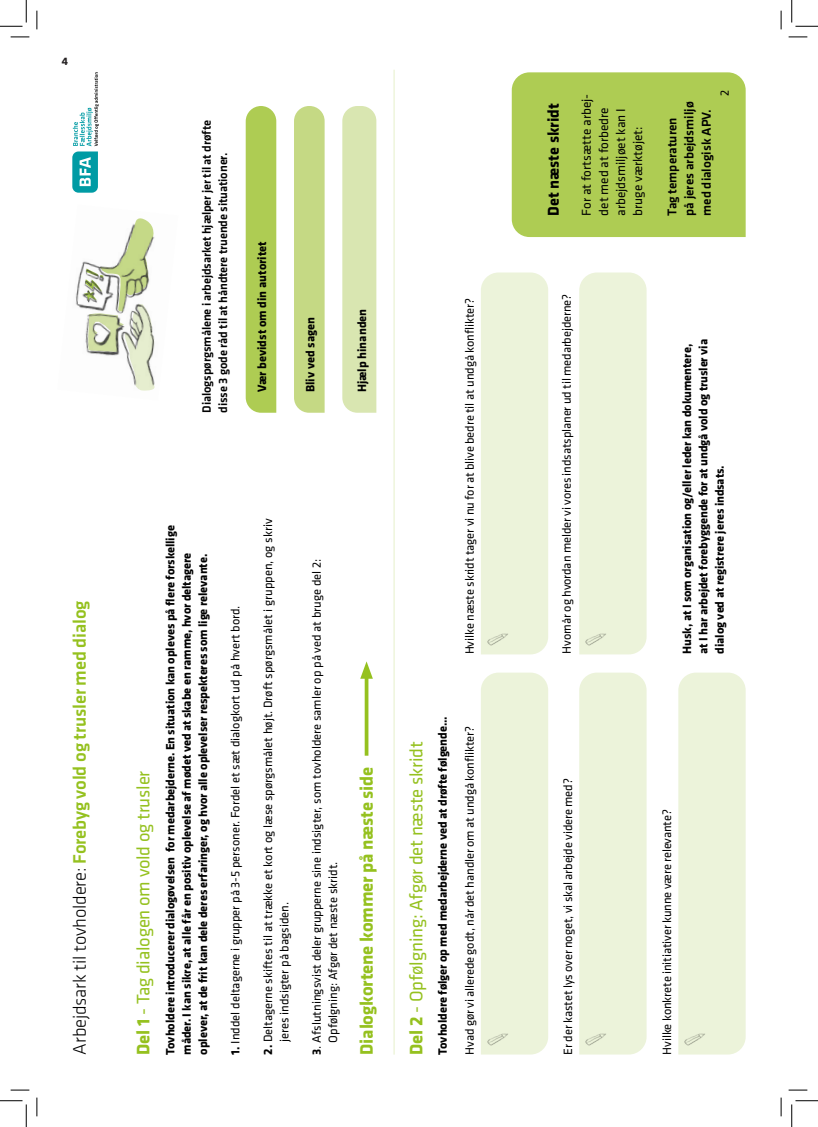
<style>
.page{position:relative;width:818px;height:1127px;background:#fff}
.page>*{position:absolute;margin:0;border:0;box-sizing:border-box;transform-origin:0 0}
.t1{font:18.75px "Klavika";letter-spacing:-.01em;color:#95c11f}
.t2{font:500 18.75px "Klavika";letter-spacing:-.01em;color:#95c11f}
.t3{font:700 18.75px "Klavika";letter-spacing:-.01em;color:#95c11f}
.t4{font:700 16.25px "Klavika";color:#000}
.t5{font:13.25px/17.1px "Klavika";color:#000}
.t6{font:500 13.25px/17.1px "Klavika";color:#000}
.t7{font:12.5px/16.2px "Klavika";letter-spacing:-.005em;color:#000}
.t8{font:700 12.5px/16.2px "Klavika";letter-spacing:-.01em;color:#000}
.t9{font:500 12.5px/16.2px "Klavika";letter-spacing:-.01em;color:#000}
.t10{font:700 11.25px "Klavika Basic";color:#231f20}
.s1{font-weight:300;color:#000}
.s2{font-weight:700}
</style>
<div class="page">
<img style="left:75px;top:218px;width:80px;height:173px">
<svg style="left:72px;top:72px;width:27px;height:121px"></svg>
<hr style="left:393px;top:70px;width:2px;height:984px;background:#95c123">
<div style="left:294px;top:106px;width:31px;height:306px;background:#c5d984"></div>
<div style="left:342px;top:106px;width:34px;height:306px;background:#d9e6b1"></div>
<div style="left:246px;top:106px;width:30px;height:306px;background:#aecc53"></div>
<div style="left:481px;top:272px;width:67px;height:382px;background:#ecf3da"></div>
<img style="left:484px;top:626px;width:25px;height:24px">
<div style="left:579px;top:272px;width:67px;height:382px;background:#ecf3da"></div>
<img style="left:583px;top:626px;width:25px;height:24px">
<div style="left:481px;top:672px;width:67px;height:382px;background:#ecf3da"></div>
<img style="left:484px;top:1025px;width:25px;height:25px">
<div style="left:579px;top:672px;width:67px;height:382px;background:#ecf3da"></div>
<img style="left:583px;top:1025px;width:25px;height:25px">
<div style="left:678px;top:672px;width:68px;height:382px;background:#ecf3da"></div>
<img style="left:682px;top:1025px;width:25px;height:25px">
<div style="left:512px;top:72px;width:234px;height:165px;background:#aecc53"></div>
<hr style="left:365px;top:671px;width:3px;height:84px;background:#95c11f">
<svg style="left:360px;top:661px;width:13px;height:17px"></svg>
<svg style="left:11px;top:36px;width:18px;height:2px"></svg>
<svg style="left:788px;top:36px;width:19px;height:2px"></svg>
<svg style="left:11px;top:1089px;width:18px;height:1px"></svg>
<svg style="left:788px;top:1089px;width:19px;height:1px"></svg>
<svg style="left:36px;top:11px;width:2px;height:18px"></svg>
<svg style="left:36px;top:1097px;width:2px;height:18px"></svg>
<svg style="left:780px;top:11px;width:2px;height:18px"></svg>
<svg style="left:780px;top:1097px;width:2px;height:18px"></svg>
<svg style="left:0;top:0;width:27px;height:27px"></svg>
<svg style="left:0;top:1100px;width:27px;height:26px"></svg>
<svg style="left:791px;top:0;width:27px;height:27px"></svg>
<svg style="left:791px;top:1100px;width:27px;height:26px"></svg>
<p class="t10" style="left:62px;top:53px;width:8px">4</p>
<h1 class="t2" style="left:67px;top:1054px;width:455px;rotate:-90deg"><span class="s1">Arbejdsark til tovholdere:</span> Forebyg vold og trusler med dialog</h1>
<p class="t9" style="left:198px;top:412px;width:294px;rotate:-90deg">Dialogspørgsmålene i arbejdsarket hjælper jer til at drøfte disse 3 gode råd til at håndtere truende situationer.</p>
<p class="t8" style="left:253px;top:392px;width:153px;rotate:-90deg">Vær bevidst om din autoritet</p>
<p class="t8" style="left:301px;top:392px;width:77px;rotate:-90deg">Bliv ved sagen</p>
<p class="t8" style="left:353px;top:392px;width:85px;rotate:-90deg">Hjælp hinanden</p>
<p class="t7" style="left:259px;top:1041px;width:525px;text-indent:-12px;rotate:-90deg"><span class="s2">2.</span> Deltagerne skiftes til at trække et kort og læse spørgsmålet højt. Drøft spørgsmålet i gruppen, og skriv jeres indsigter på bagsiden.</p>
<p class="t8" style="left:162px;top:1054px;width:531px;rotate:-90deg">Tovholdere introducerer dialogøvelsen for medarbejderne. En situation kan opleves på flere forskellige måder. I kan sikre, at alle får en positiv oplevelse af mødet ved at skabe en ramme, hvor deltagere oplever, at de frit kan dele deres erfaringer, og hvor alle oplevelser respekteres som lige relevante.</p>
<p class="t7" style="left:308px;top:1042px;width:485px;text-indent:-12px;rotate:-90deg"><span class="s2">3</span>. Afslutningsvist deler grupperne sine indsigter, som tovholdere samler op på ved at bruge del 2:<br>Opfølgning: Afgør det næste skridt.</p>
<p class="t7" style="left:227px;top:1054px;width:450px;rotate:-90deg"><span class="s2">1.</span> Inddel deltagerne i grupper på 3-5 personer. Fordel et sæt dialogkort ud på hvert bord.</p>
<h1 class="t1" style="left:131px;top:1054px;width:285px;rotate:-90deg"><span class="s2">Del 1</span> - Tag dialogen om vold og trusler</h1>
<h1 class="t3" style="left:353px;top:1054px;width:289px;rotate:-90deg">Dialogkortene kommer på næste side</h1>
<p class="t7" style="left:716px;top:96px;width:8px;rotate:-90deg">2</p>
<h2 class="t4" style="left:542px;top:216px;width:114px;rotate:-90deg">Det næste skridt</h2>
<p class="t5" style="left:578px;top:216px;width:123px;rotate:-90deg">For at fortsætte arbej&shy;det med at forbedre arbejdsmiljøet kan I bruge værktøjet:</p>
<p class="t6" style="left:663px;top:216px;width:116px;rotate:-90deg">Tag temperaturen på jeres arbejdsmiljø med dialogisk APV.</p>
<p class="t7" style="left:461px;top:654px;width:358px;rotate:-90deg">Hvilke næste skridt tager vi nu for at blive bedre til at undgå konflikter?</p>
<p class="t7" style="left:558px;top:653px;width:361px;rotate:-90deg">Hvornår og hvordan melder vi vores indsatsplaner ud til medarbejderne?</p>
<h1 class="t1" style="left:404px;top:1054px;width:314px;rotate:-90deg"><span class="s2">Del 2</span> - Opfølgning: Afgør det næste skridt</h1>
<p class="t8" style="left:434px;top:1054px;width:340px;rotate:-90deg">Tovholdere følger op med medarbejderne ved at drøfte følgende...</p>
<p class="t7" style="left:461px;top:1054px;width:330px;rotate:-90deg">Hvad gør vi allerede godt, når det handler om at undgå konflikter?</p>
<p class="t7" style="left:559px;top:1054px;width:277px;rotate:-90deg">Er der kastet lys over noget, vi skal arbejde videre med?</p>
<p class="t8" style="left:678px;top:653px;width:316px;rotate:-90deg">Husk, at I som organisation og/eller leder kan dokumentere, at I har arbejdet forebyggende for at undgå vold og trusler via dialog ved at registrere jeres indsats.</p>
<p class="t7" style="left:658px;top:1054px;width:247px;rotate:-90deg">Hvilke konkrete initiativer kunne være relevante?</p>
</div>
